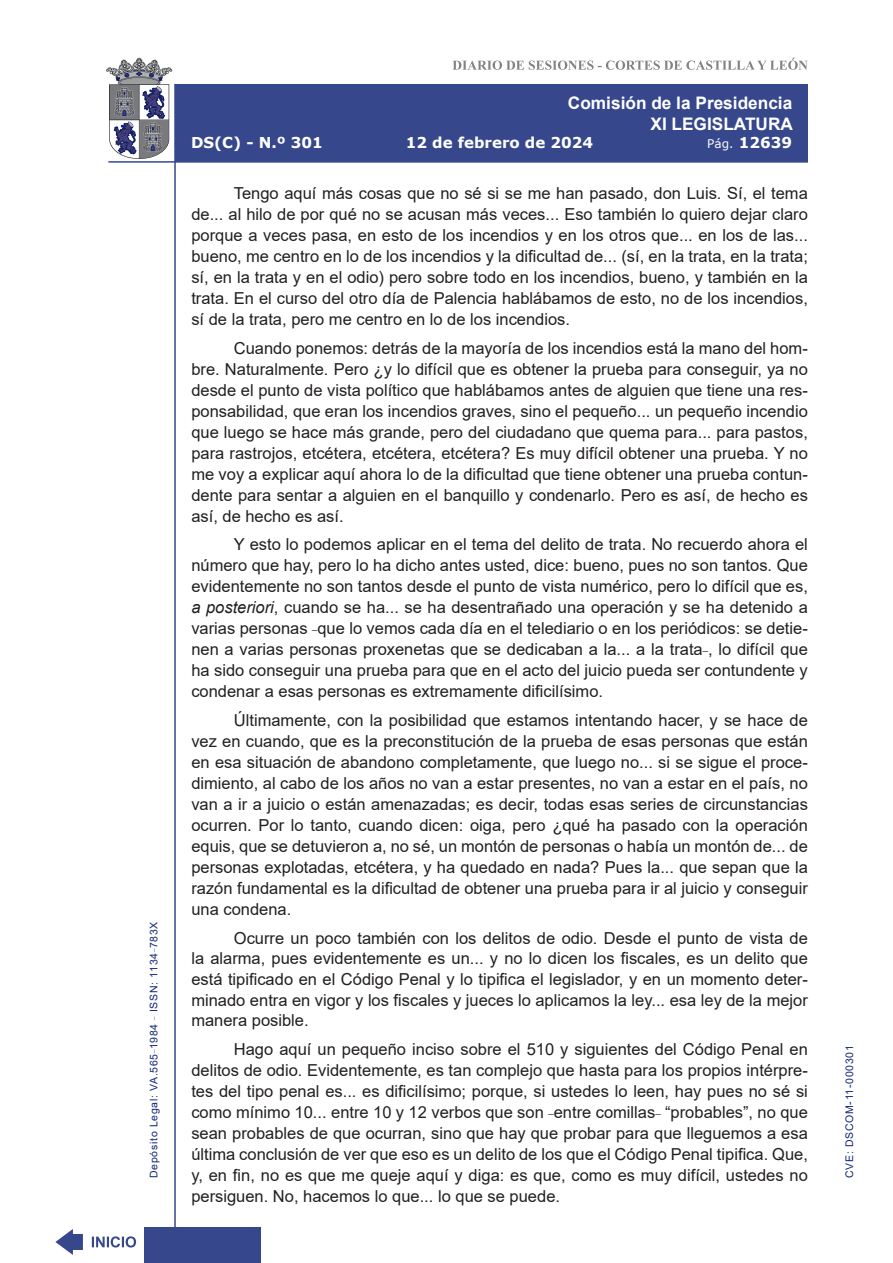
<style>
.page{position:relative;width:893px;height:1263px;background:#fff}
.page>*{position:absolute;margin:0;border:0;box-sizing:border-box;transform-origin:0 0}
.t1{font:700 17.25px/20.7px "Arial";color:#fff;text-align:right}
.t2{font:16.5px/21px "Arial";color:#231f20;text-align:justify}
.t3{font:700 15px "Verdana";color:#fff}
.t4{font:10.5px "Arial";letter-spacing:.065em;color:#122678}
.s1{font-weight:400;font-size:12px}
.s2{font-style:italic}
</style>
<div class="page">
<svg style="left:452px;top:58px;width:356px;height:12px"></svg>
<hr style="left:174px;top:84px;width:2px;height:1179px;background:#36478c">
<div style="left:144px;top:1227px;width:117px;height:36px;background:#36478c"></div>
<div style="left:175px;top:84px;width:633px;height:78px;background:#36478c"></div>
<hr style="left:108px;top:161px;width:700px;height:2px;background:#36478c">
<svg style="left:92px;top:1236px;width:44px;height:11px"></svg>
<svg style="left:55px;top:1229px;width:28px;height:26px"></svg>
<svg style="left:106px;top:58px;width:66px;height:101px"></svg>
<p class="t4" style="left:146px;top:1178px;width:258px;rotate:-90deg">Depósito Legal: VA.565<sup>_</sup>1984 <sup>_</sup> ISSN: 1134<sup>_</sup>783X</p>
<p class="t1" style="left:568px;top:93px;width:226px">Comisión de la Presidencia<br>XI LEGISLATURA</p>
<p class="t3" style="left:191px;top:132px;width:133px">DS(C) - N.º 301</p>
<p class="t3" style="left:406px;top:132px;width:189px">12 de febrero de 2024</p>
<p class="t3" style="left:707px;top:132px;width:86px"><span class="s1">Pág.</span> 12639</p>
<p class="t2" style="left:191px;top:183px;width:618px;text-indent:43px">Tengo aquí más cosas que no sé si se me han pasado, don Luis. Sí, el tema de... al hilo de por qué no se acusan más veces... Eso también lo quiero dejar claro porque a veces pasa, en esto de los incendios y en los otros que... en los de las... bueno, me centro en lo de los incendios y la dificultad de... (sí, en la trata, en la trata; sí, en la trata y en el odio) pero sobre todo en los incendios, bueno, y también en la trata. En el curso del otro día de Palencia hablábamos de esto, no de los incendios, sí de la trata, pero me centro en lo de los incendios.</p>
<p class="t2" style="left:191px;top:337px;width:618px;text-indent:43px">Cuando ponemos: detrás de la mayoría de los incendios está la mano del hom&shy;bre. Naturalmente. Pero ¿y lo difícil que es obtener la prueba para conseguir, ya no desde el punto de vista político que hablábamos antes de alguien que tiene una res&shy;ponsabilidad, que eran los incendios graves, sino el pequeño... un pequeño incendio que luego se hace más grande, pero del ciudadano que quema para... para pastos, para rastrojos, etcétera, etcétera, etcétera? Es muy difícil obtener una prueba. Y no me voy a explicar aquí ahora lo de la dificultad que tiene obtener una prueba contun&shy;dente para sentar a alguien en el banquillo y condenarlo. Pero es así, de hecho es así, de hecho es así.</p>
<p class="t2" style="left:191px;top:534px;width:618px;text-indent:43px">Y esto lo podemos aplicar en el tema del delito de trata. No recuerdo ahora el número que hay, pero lo ha dicho antes usted, dice: bueno, pues no son tantos. Que evidentemente no son tantos desde el punto de vista numérico, pero lo difícil que es, <span class="s2">a posteriori</span>, cuando se ha... se ha desentrañado una operación y se ha detenido a varias personas <sup>_</sup>que lo vemos cada día en el telediario o en los periódicos: se detie&shy;nen a varias personas proxenetas que se dedicaban a la... a la trata<sup>_</sup>, lo difícil que ha sido conseguir una prueba para que en el acto del juicio pueda ser contundente y condenar a esas personas es extremamente dificilísimo.</p>
<p class="t2" style="left:191px;top:710px;width:618px;text-indent:43px">Últimamente, con la posibilidad que estamos intentando hacer, y se hace de vez en cuando, que es la preconstitución de la prueba de esas personas que están en esa situación de abandono completamente, que luego no... si se sigue el proce&shy;dimiento, al cabo de los años no van a estar presentes, no van a estar en el país, no van a ir a juicio o están amenazadas; es decir, todas esas series de circunstancias ocurren. Por lo tanto, cuando dicen: oiga, pero ¿qué ha pasado con la operación equis, que se detuvieron a, no sé, un montón de personas o había un montón de... de personas explotadas, etcétera, y ha quedado en nada? Pues la... que sepan que la razón fundamental es la dificultad de obtener una prueba para ir al juicio y conseguir una condena.</p>
<p class="t2" style="left:191px;top:927px;width:618px;text-indent:43px">Ocurre un poco también con los delitos de odio. Desde el punto de vista de la alarma, pues evidentemente es un... y no lo dicen los fiscales, es un delito que está tipificado en el Código Penal y lo tipifica el legislador, y en un momento deter&shy;minado entra en vigor y los fiscales y jueces lo aplicamos la ley... esa ley de la mejor manera posible.</p>
<p class="t2" style="left:191px;top:1038px;width:618px;text-indent:43px">Hago aquí un pequeño inciso sobre el 510 y siguientes del Código Penal en delitos de odio. Evidentemente, es tan complejo que hasta para los propios intérpre&shy;tes del tipo penal es... es dificilísimo; porque, si ustedes lo leen, hay pues no sé si como mínimo 10... entre 10 y 12 verbos que son <sup>_</sup>entre comillas<sup>_</sup> “probables”, no que sean probables de que ocurran, sino que hay que probar para que lleguemos a esa última conclusión de ver que eso es un delito de los que el Código Penal tipifica. Que, y, en fin, no es que me queje aquí y diga: es que, como es muy difícil, ustedes no persiguen. No, hacemos lo que... lo que se puede.</p>
<p class="t4" style="left:842px;top:1178px;width:134px;rotate:-90deg">CVE: DSCOM-11-000301</p>
</div>
